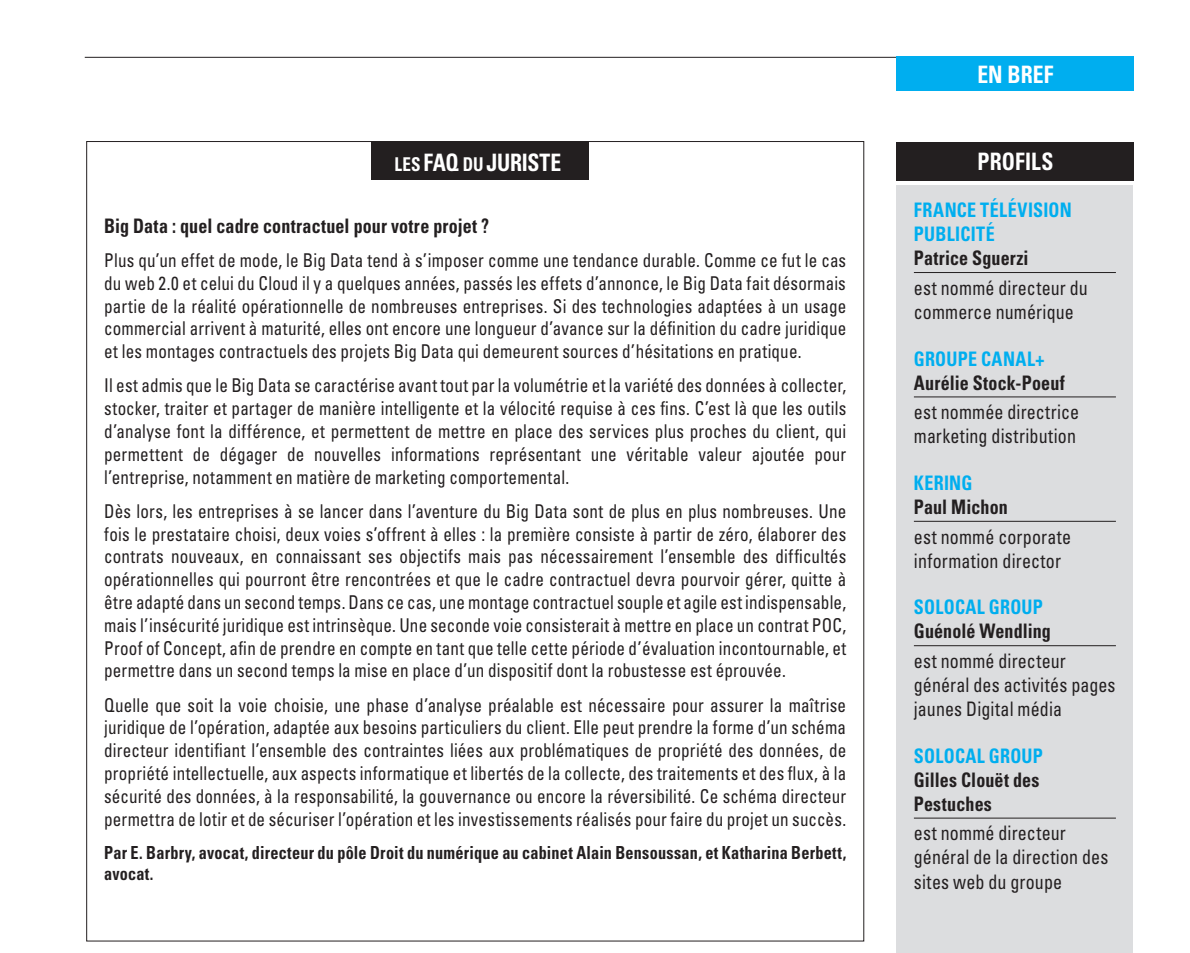
<style>
.page{position:relative;width:1190px;height:953px;background:#fff}
.page>*{position:absolute;margin:0;border:0;box-sizing:border-box;transform-origin:0 0}
.t1{font:700 condensed 24px "Univers LT Std";letter-spacing:.005em;color:#fff;scale:.9 1}
.t2{font:condensed 20px/24px "Univers LT Std";letter-spacing:.01em;color:#231f20;scale:.9 1}
.t3{font:700 condensed 20px/24px "Univers LT Std";letter-spacing:.01em;color:#231f20;scale:.9 1}
.t4{font:700 condensed 20px/24px "Univers LT Std";letter-spacing:.015em;color:#00aeef;scale:.9 1}
.t5{font:condensed 19px/22.8px "Univers LT Std";letter-spacing:.01em;color:#231f20;text-align:justify;scale:.9 1}
.t6{font:700 condensed 18px/21.6px "Univers LT Std";letter-spacing:.015em;color:#231f20;scale:.9 1}
.s1{font-size:19px}
</style>
<div class="page">
<div style="left:897px;top:186px;width:236px;height:767px;background:#dcdddf"></div>
<hr style="left:914px;top:272px;width:202px;height:1px;background:#231f20">
<hr style="left:914px;top:396px;width:202px;height:1px;background:#231f20">
<hr style="left:914px;top:521px;width:202px;height:1px;background:#231f20">
<hr style="left:914px;top:645px;width:202px;height:1px;background:#231f20">
<hr style="left:914px;top:817px;width:202px;height:1px;background:#231f20">
<div style="left:371px;top:141px;width:217px;height:39px;background:#231f20"></div>
<hr style="left:85px;top:57px;width:1049px;height:1px;background:#231f20">
<div style="left:897px;top:57px;width:237px;height:34px;background:#00aeef"></div>
<div style="left:897px;top:142px;width:237px;height:38px;background:#231f20"></div>
<p class="t1" style="left:395px;top:153px;width:187px"><span class="s1">LES</span> FAQ <span class="s1">DU</span> JURISTE</p>
<p class="t3" style="left:104px;top:215px;width:429px">Big Data : quel cadre contractuel pour votre projet ?</p>
<p class="t5" style="left:104px;top:250px;width:826px">Plus qu’un effet de mode, le Big Data tend à s’imposer comme une tendance durable. Comme ce fut le cas du web 2.0 et celui du Cloud il y a quelques années, passés les effets d’annonce, le Big Data fait désormais partie de la réalité opérationnelle de nombreuses entreprises. Si des technologies adaptées à un usage commercial arrivent à maturité, elles ont encore une longueur d’avance sur la définition du cadre juridique et les montages contractuels des projets Big Data qui demeurent sources d’hésitations en pratique.</p>
<p class="t5" style="left:104px;top:375px;width:826px">Il est admis que le Big Data se caractérise avant tout par la volumétrie et la variété des données à collecter, stocker, traiter et partager de manière intelligente et la vélocité requise à ces fins. C’est là que les outils d’analyse font la différence, et permettent de mettre en place des services plus proches du client, qui permettent de dégager de nouvelles informations représentant une véritable valeur ajoutée pour l’entreprise, notamment en matière de marketing comportemental.</p>
<p class="t5" style="left:104px;top:501px;width:826px">Dès lors, les entreprises à se lancer dans l’aventure du Big Data sont de plus en plus nombreuses. Une fois le prestataire choisi, deux voies s’offrent à elles : la première consiste à partir de zéro, élaborer des contrats nouveaux, en connaissant ses objectifs mais pas nécessairement l’ensemble des difficultés opérationnelles qui pourront être rencontrées et que le cadre contractuel devra pourvoir gérer, quitte à être adapté dans un second temps. Dans ce cas, une montage contractuel souple et agile est indispensable, mais l’insécurité juridique est intrinsèque. Une seconde voie consisterait à mettre en place un contrat POC, Proof of Concept, afin de prendre en compte en tant que telle cette période d’évaluation incontournable, et permettre dans un second temps la mise en place d’un dispositif dont la robustesse est éprouvée.</p>
<p class="t5" style="left:104px;top:695px;width:826px">Quelle que soit la voie choisie, une phase d’analyse préalable est nécessaire pour assurer la maîtrise juridique de l’opération, adaptée aux besoins particuliers du client. Elle peut prendre la forme d’un schéma directeur identifiant l’ensemble des contraintes liées aux problématiques de propriété des données, de propriété intellectuelle, aux aspects informatique et libertés de la collecte, des traitements et des flux, à la sécurité des données, à la responsabilité, la gouvernance ou encore la réversibilité. Ce schéma directeur permettra de lotir et de sécuriser l’opération et les investissements réalisés pour faire du projet un succès.</p>
<p class="t6" style="left:104px;top:843px;width:826px">Par E. Barbry, avocat, directeur du pôle Droit du numérique au cabinet Alain Bensoussan, et Katharina Berbett, avocat.</p>
<p class="t1" style="left:977px;top:65px;width:86px">EN BREF</p>
<p class="t1" style="left:977px;top:152px;width:86px">PROFILS</p>
<p class="t4" style="left:914px;top:200px;width:177px">FRANCE TÉLÉVISION<br>PUBLICITÉ</p>
<p class="t3" style="left:914px;top:248px;width:129px">Patrice Sguerzi</p>
<p class="t2" style="left:914px;top:277px;width:195px">est nommé directeur du commerce numérique</p>
<p class="t4" style="left:914px;top:348px;width:147px">GROUPE CANAL+</p>
<p class="t3" style="left:914px;top:372px;width:169px">Aurélie Stock-Poeuf</p>
<p class="t2" style="left:914px;top:401px;width:185px">est nommée directrice marketing distribution</p>
<p class="t4" style="left:914px;top:472px;width:67px">KERING</p>
<p class="t3" style="left:914px;top:496px;width:106px">Paul Michon</p>
<p class="t2" style="left:914px;top:526px;width:176px">est nommé corporate information director</p>
<p class="t4" style="left:914px;top:597px;width:145px">SOLOCAL GROUP</p>
<p class="t3" style="left:914px;top:621px;width:154px">Guénolé Wendling</p>
<p class="t2" style="left:914px;top:650px;width:226px">est nommé directeur général des activités pages jaunes Digital média</p>
<p class="t4" style="left:914px;top:745px;width:145px">SOLOCAL GROUP</p>
<p class="t3" style="left:914px;top:769px;width:141px">Gilles Clouët des<br>Pestuches</p>
<p class="t2" style="left:914px;top:822px;width:218px">est nommé directeur général de la direction des sites web du groupe</p>
</div>
